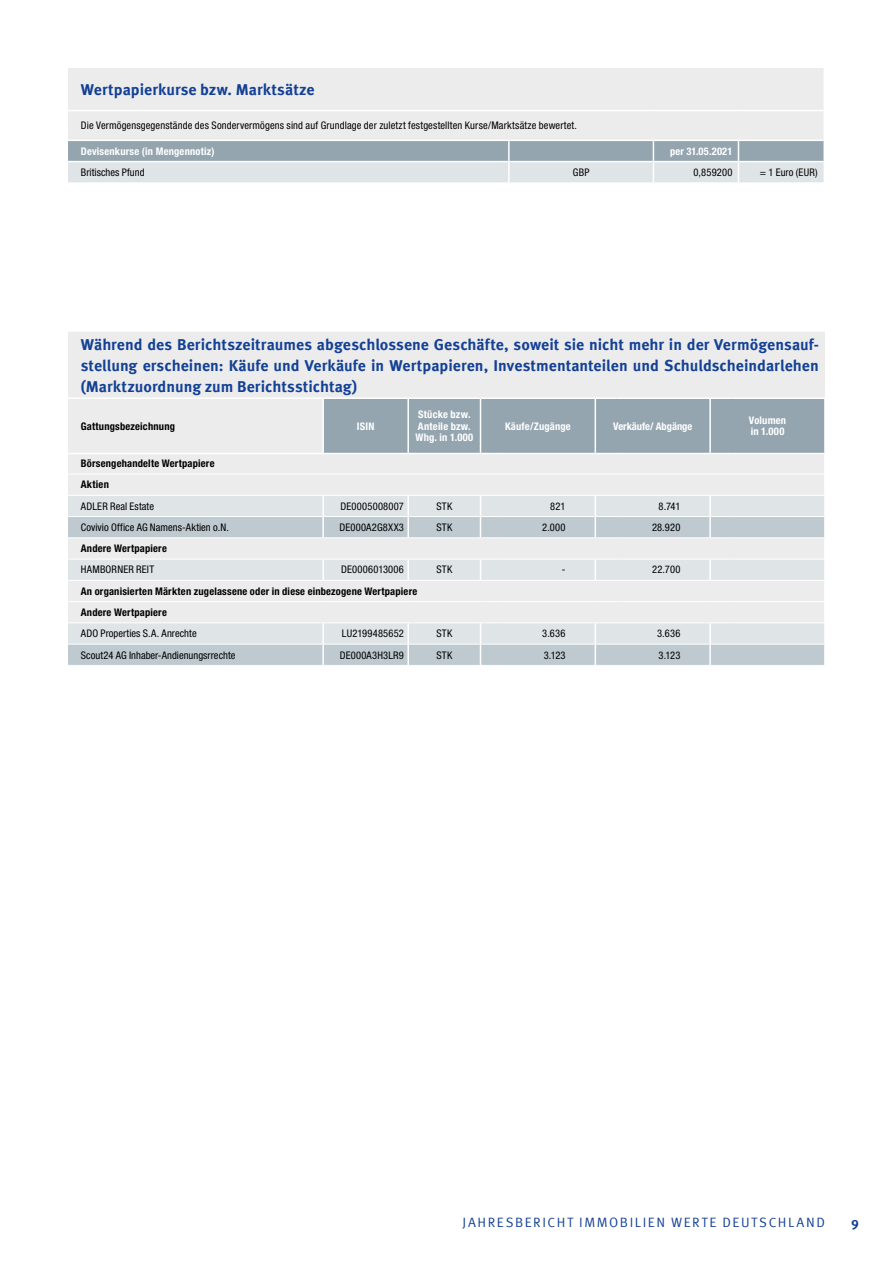
<style>
.page{position:relative;width:893px;height:1263px;background:#fff}
.page>*{position:absolute;margin:0;border:0;box-sizing:border-box;transform-origin:0 0}
.t1{font:700 15.75px/21.3px "Meta Offc Pro";color:#134094;text-align:justify}
.t2{font:13.5px "Meta Offc Pro Norm";letter-spacing:.12em;color:#134094}
.t3{font:700 13.5px "Meta Offc Pro";color:#134094}
.t4{font:condensed 10.5px "Helvetica Neue LTW1 G";letter-spacing:.015em;color:#000}
.t5{font:700 condensed 10.5px/21.3px "Helvetica Neue LTW1 G";letter-spacing:.02em;color:#000}
.t6{font:700 condensed 10.5px/11.7px "Helvetica Neue LTW1 G";letter-spacing:.015em;color:#fff}
</style>
<div class="page">
<div style="left:68px;top:68px;width:755px;height:72px;background:#ececed"></div>
<svg style="left:68px;top:141px;width:755px;height:41px;background:#bac5cc"></svg>
<hr style="left:68px;top:110px;width:441px;height:1px;background:#fff">
<hr style="left:509px;top:110px;width:144px;height:1px;background:#fff">
<hr style="left:653px;top:110px;width:85px;height:1px;background:#fff">
<hr style="left:738px;top:110px;width:85px;height:1px;background:#fff">
<hr style="left:68px;top:161px;width:441px;height:1px;background:#fff">
<hr style="left:509px;top:161px;width:144px;height:1px;background:#fff">
<hr style="left:653px;top:161px;width:85px;height:1px;background:#fff">
<hr style="left:738px;top:161px;width:85px;height:1px;background:#fff">
<div style="left:68px;top:332px;width:757px;height:121px;background:#ececed"></div>
<div style="left:68px;top:454px;width:756px;height:20px;background:#ececed"></div>
<div style="left:68px;top:475px;width:756px;height:20px;background:#ececed"></div>
<div style="left:68px;top:496px;width:756px;height:20px;background:#dfe4e7"></div>
<svg style="left:68px;top:517px;width:756px;height:148px;background:#dce0e3"></svg>
<hr style="left:68px;top:397px;width:255px;height:2px;background:#fff">
<hr style="left:323px;top:397px;width:85px;height:2px;background:#fff">
<hr style="left:408px;top:397px;width:72px;height:2px;background:#fff">
<hr style="left:595px;top:397px;width:22px;height:2px;background:#fff">
<hr style="left:617px;top:397px;width:93px;height:2px;background:#fff">
<hr style="left:710px;top:397px;width:21px;height:2px;background:#fff">
<hr style="left:731px;top:397px;width:95px;height:2px;background:#fff">
<hr style="left:68px;top:537px;width:255px;height:1px;background:#fff">
<hr style="left:323px;top:537px;width:85px;height:1px;background:#fff">
<hr style="left:68px;top:559px;width:255px;height:1px;background:#fff">
<hr style="left:323px;top:559px;width:85px;height:1px;background:#fff">
<hr style="left:68px;top:580px;width:255px;height:1px;background:#fff">
<hr style="left:323px;top:580px;width:85px;height:1px;background:#fff">
<hr style="left:68px;top:601px;width:255px;height:1px;background:#fff">
<hr style="left:323px;top:601px;width:85px;height:1px;background:#fff">
<hr style="left:408px;top:601px;width:72px;height:1px;background:#fff">
<svg style="left:480px;top:601px;width:22px;height:1px"></svg>
<hr style="left:502px;top:601px;width:93px;height:1px;background:#fff">
<svg style="left:595px;top:601px;width:22px;height:1px"></svg>
<hr style="left:617px;top:601px;width:93px;height:1px;background:#fff">
<svg style="left:710px;top:601px;width:21px;height:1px"></svg>
<hr style="left:731px;top:601px;width:93px;height:1px;background:#fff">
<hr style="left:68px;top:622px;width:255px;height:1px;background:#fff">
<hr style="left:323px;top:622px;width:85px;height:1px;background:#fff">
<hr style="left:68px;top:644px;width:254px;height:1px;background:#fff">
<hr style="left:324px;top:644px;width:83px;height:1px;background:#fff">
<hr style="left:408px;top:537px;width:72px;height:1px;background:#fff">
<hr style="left:502px;top:537px;width:93px;height:1px;background:#fff">
<hr style="left:617px;top:537px;width:93px;height:1px;background:#fff">
<svg style="left:710px;top:537px;width:21px;height:1px"></svg>
<hr style="left:731px;top:537px;width:93px;height:1px;background:#fff">
<hr style="left:408px;top:559px;width:72px;height:1px;background:#fff">
<hr style="left:502px;top:559px;width:93px;height:1px;background:#fff">
<hr style="left:617px;top:559px;width:93px;height:1px;background:#fff">
<svg style="left:711px;top:559px;width:20px;height:1px"></svg>
<hr style="left:731px;top:559px;width:93px;height:1px;background:#fff">
<hr style="left:408px;top:580px;width:72px;height:1px;background:#fff">
<hr style="left:502px;top:580px;width:93px;height:1px;background:#fff">
<hr style="left:617px;top:580px;width:93px;height:1px;background:#fff">
<svg style="left:710px;top:580px;width:21px;height:1px"></svg>
<hr style="left:731px;top:580px;width:93px;height:1px;background:#fff">
<hr style="left:408px;top:622px;width:72px;height:1px;background:#fff">
<hr style="left:502px;top:622px;width:93px;height:1px;background:#fff">
<hr style="left:617px;top:622px;width:93px;height:1px;background:#fff">
<svg style="left:710px;top:622px;width:21px;height:1px"></svg>
<hr style="left:731px;top:622px;width:93px;height:1px;background:#fff">
<hr style="left:409px;top:644px;width:71px;height:1px;background:#fff">
<hr style="left:502px;top:644px;width:93px;height:1px;background:#fff">
<hr style="left:617px;top:644px;width:92px;height:1px;background:#fff">
<svg style="left:711px;top:644px;width:20px;height:1px"></svg>
<hr style="left:731px;top:644px;width:93px;height:1px;background:#fff">
<hr style="left:322px;top:496px;width:2px;height:20px;background:#fff">
<hr style="left:322px;top:516px;width:2px;height:21px;background:#fff">
<hr style="left:322px;top:559px;width:2px;height:21px;background:#fff">
<hr style="left:322px;top:623px;width:2px;height:21px;background:#fff">
<hr style="left:322px;top:644px;width:2px;height:21px;background:#fff">
<hr style="left:322px;top:399px;width:2px;height:54px;background:#fff">
<hr style="left:480px;top:397px;width:22px;height:2px;background:#fff">
<hr style="left:502px;top:397px;width:93px;height:2px;background:#fff">
<div style="left:323px;top:398px;width:502px;height:55px;background:#94a5b0"></div>
<hr style="left:407px;top:496px;width:2px;height:20px;background:#fff">
<hr style="left:709px;top:496px;width:2px;height:20px;background:#fff">
<hr style="left:407px;top:516px;width:2px;height:21px;background:#fff">
<svg style="left:480px;top:496px;width:22px;height:42px"></svg>
<svg style="left:595px;top:496px;width:22px;height:42px"></svg>
<hr style="left:709px;top:516px;width:2px;height:21px;background:#fff">
<hr style="left:407px;top:559px;width:2px;height:21px;background:#fff">
<svg style="left:480px;top:559px;width:22px;height:22px"></svg>
<svg style="left:595px;top:559px;width:22px;height:22px"></svg>
<hr style="left:709px;top:559px;width:2px;height:21px;background:#fff">
<hr style="left:407px;top:623px;width:2px;height:21px;background:#fff">
<hr style="left:709px;top:623px;width:2px;height:21px;background:#fff">
<hr style="left:407px;top:644px;width:2px;height:21px;background:#fff">
<svg style="left:480px;top:622px;width:22px;height:43px"></svg>
<svg style="left:595px;top:622px;width:22px;height:43px"></svg>
<hr style="left:709px;top:644px;width:2px;height:21px;background:#fff">
<h1 class="t1" style="left:81px;top:78px;width:235px">Wertpapierkurse bzw. Marktsätze</h1>
<p class="t4" style="left:81px;top:119px;width:498px">Die Vermögensgegenstände des Sondervermögens sind auf Grundlage der zuletzt festgestellten Kurse/Marktsätze bewertet.</p>
<p class="t6" style="left:81px;top:145px;width:135px">Devisenkurse (in Mengennotiz)</p>
<p class="t6" style="left:670px;top:145px;width:64px">per 31.05.2021</p>
<p class="t4" style="left:81px;top:166px;width:65px">Britisches Pfund</p>
<p class="t4" style="left:573px;top:166px;width:18px">GBP</p>
<p class="t4" style="left:694px;top:166px;width:40px">0,859200</p>
<p class="t4" style="left:760px;top:166px;width:59px">= 1 Euro (EUR)</p>
<p class="t1" style="left:81px;top:333px;width:740px">Während des Berichtszeitraumes abgeschlossene Geschäfte, soweit sie nicht mehr in der Vermögensauf&shy;stellung erscheinen: Käufe und Verkäufe in Wertpapieren, Investmentanteilen und Schuldscheindarlehen (Marktzuordnung zum Berichtsstichtag)</p>
<p class="t5" style="left:81px;top:415px;width:96px">Gattungsbezeichnung</p>
<p class="t6" style="left:357px;top:420px;width:19px">ISIN</p>
<p class="t6" style="left:415px;top:408px;width:59px">Stücke bzw.<br>Anteile bzw.<br>Whg. in 1.000</p>
<p class="t6" style="left:505px;top:420px;width:67px">Käufe/Zugänge</p>
<p class="t6" style="left:613px;top:420px;width:81px">Verkäufe/ Abgänge</p>
<p class="t6" style="left:749px;top:414px;width:39px">Volumen in 1.000</p>
<p class="t5" style="left:81px;top:453px;width:135px">Börsengehandelte Wertpapiere<br>Aktien</p>
<p class="t4" style="left:81px;top:500px;width:75px">ADLER Real Estate</p>
<p class="t4" style="left:341px;top:500px;width:65px">DE0005008007</p>
<p class="t4" style="left:436px;top:500px;width:17px">STK</p>
<p class="t4" style="left:550px;top:500px;width:17px">821</p>
<p class="t4" style="left:659px;top:500px;width:23px">8.741</p>
<p class="t4" style="left:81px;top:521px;width:150px">Covivio Office AG Namens-Aktien o.N.</p>
<p class="t4" style="left:339px;top:521px;width:66px">DE000A2G8XX3</p>
<p class="t4" style="left:436px;top:521px;width:17px">STK</p>
<p class="t4" style="left:542px;top:521px;width:25px">2.000</p>
<p class="t4" style="left:652px;top:521px;width:30px">28.920</p>
<p class="t5" style="left:81px;top:538px;width:88px">Andere Wertpapiere</p>
<p class="t4" style="left:81px;top:564px;width:75px">HAMBORNER REIT</p>
<p class="t4" style="left:341px;top:564px;width:64px">DE0006013006</p>
<p class="t4" style="left:436px;top:564px;width:17px">STK</p>
<p class="t4" style="left:562px;top:564px;width:5px">-</p>
<p class="t4" style="left:652px;top:564px;width:30px">22.700</p>
<p class="t5" style="left:81px;top:580px;width:338px">An organisierten Märkten zugelassene oder in diese einbezogene Wertpapiere<br>Andere Wertpapiere</p>
<p class="t4" style="left:81px;top:627px;width:117px">ADO Properties S.A. Anrechte</p>
<p class="t4" style="left:342px;top:627px;width:64px">LU2199485652</p>
<p class="t4" style="left:436px;top:627px;width:17px">STK</p>
<p class="t4" style="left:542px;top:627px;width:25px">3.636</p>
<p class="t4" style="left:657px;top:627px;width:25px">3.636</p>
<p class="t4" style="left:81px;top:649px;width:156px">Scout24 AG Inhaber-Andienungsrrechte</p>
<p class="t4" style="left:340px;top:649px;width:66px">DE000A3H3LR9</p>
<p class="t4" style="left:436px;top:649px;width:17px">STK</p>
<p class="t4" style="left:544px;top:649px;width:23px">3.123</p>
<p class="t4" style="left:659px;top:649px;width:23px">3.123</p>
<p class="t2" style="left:463px;top:1211px;width:133px">JAHRESBERICHT IMMOBI</p>
<p class="t2" style="left:635px;top:1211px;width:58px">LIEN WERTE</p>
<p class="t2" style="left:722px;top:1211px;width:39px">DEUTSCH</p>
<p class="t2" style="left:788px;top:1211px;width:36px">LAND</p>
<p class="t3" style="left:851px;top:1214px;width:9px">9</p>
</div>
